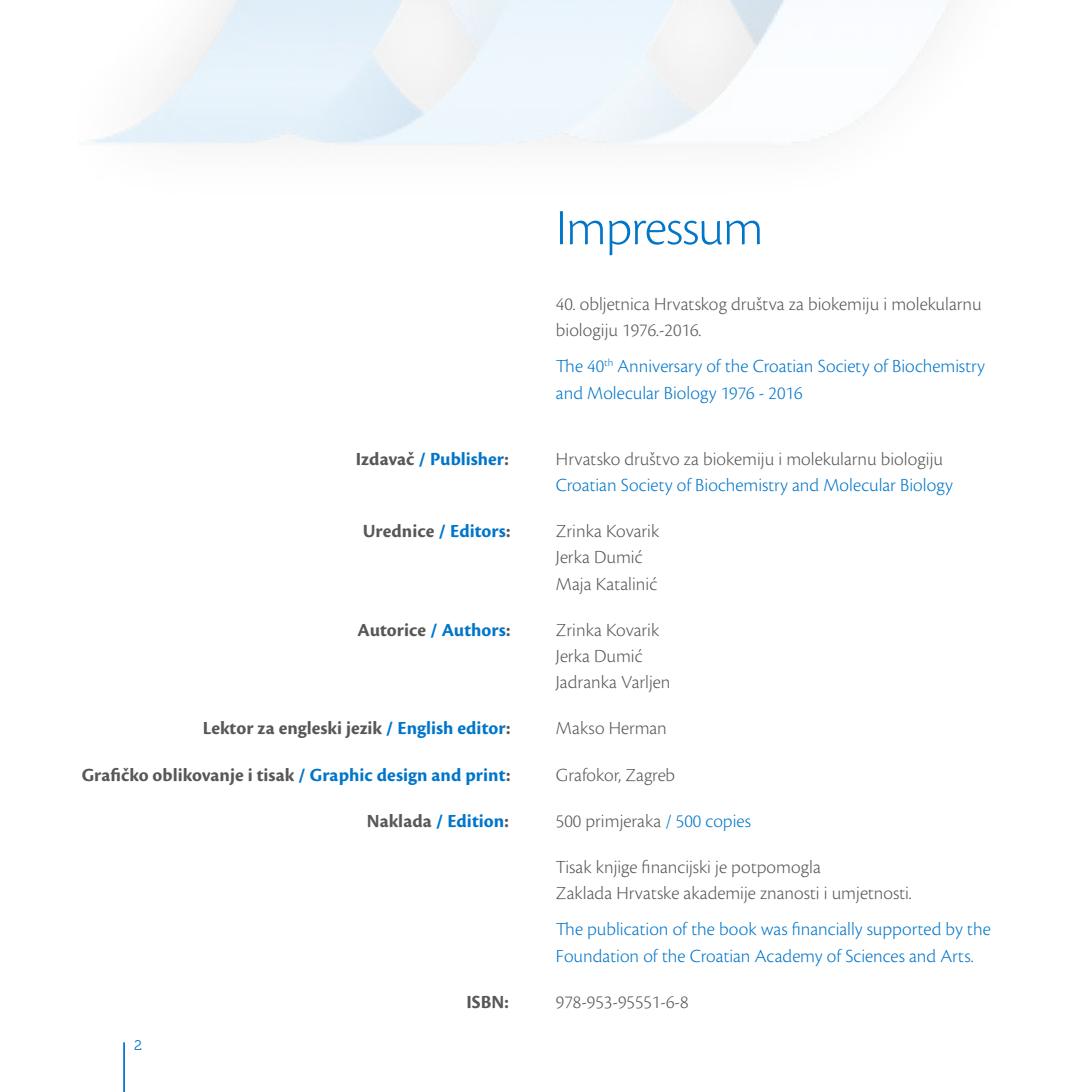
<style>
.page{position:relative;width:1092px;height:1092px;background:#fff}
.page>*{position:absolute;margin:0;border:0;box-sizing:border-box;transform-origin:0 0}
.t1{font:300 52.5px "Cronos Pro";letter-spacing:-.02em;color:#0075c9}
.t2{font:300 19.25px/26.2px "Cronos Pro";color:#575756}
.t3{font:300 19.25px/26.2px "Cronos Pro";color:#0075c9}
.t4{font:700 19.25px "Cronos Pro";letter-spacing:.005em;color:#575756}
.t5{font:700 19.25px "Cronos Pro";color:#0075c9}
.t6{font:14px "Museo 300";color:#0075c9}
.s1{color:#575756}
.s2{color:#0075c9}
</style>
<div class="page">
<hr style="left:123px;top:1042px;width:2px;height:49px;background:#0075c9">
<h1 class="t1" style="left:556px;top:197px;width:209px">Impressum</h1>
<p class="t2" style="left:556px;top:291px;width:427px">40. obljetnica Hrvatskog društva za biokemiju i molekularnu biologiju 1976.-2016.</p>
<p class="t3" style="left:556px;top:353px;width:430px">The 40<sup>th</sup> Anniversary of the Croatian Society of Biochemistry and Molecular Biology 1976 - 2016</p>
<p class="t5" style="left:356px;top:447px;width:154px"><span class="s1">Izdavač</span> / Publisher<span class="s1">:</span></p>
<p class="t2" style="left:556px;top:445px;width:388px">Hrvatsko društvo za biokemiju i molekularnu biologiju</p>
<p class="t3" style="left:556px;top:472px;width:398px">Croatian Society of Biochemistry and Molecular Biology</p>
<p class="t4" style="left:363px;top:520px;width:149px">Urednice <span class="s2">/ Editors</span>:</p>
<p class="t2" style="left:556px;top:518px;width:105px">Zrinka Kovarik<br>Jerka Dumić<br>Maja Katalinić</p>
<p class="t4" style="left:357px;top:618px;width:154px">Autorice <span class="s2">/ Authors</span>:</p>
<p class="t2" style="left:556px;top:616px;width:116px">Zrinka Kovarik<br>Jerka Dumić<br>Jadranka Varljen</p>
<p class="t4" style="left:203px;top:717px;width:309px">Lektor za engleski jezik <span class="s2">/ English editor</span>:</p>
<p class="t2" style="left:556px;top:715px;width:112px">Makso Herman</p>
<p class="t4" style="left:82px;top:763px;width:430px">Grafičko oblikovanje i tisak <span class="s2">/ Graphic design and print</span>:</p>
<p class="t2" style="left:556px;top:761px;width:121px">Grafokor, Zagreb</p>
<p class="t4" style="left:367px;top:809px;width:143px">Naklada <span class="s2">/ Edition</span>:</p>
<p class="t2" style="left:556px;top:807px;width:196px">500 primjeraka <span class="s2">/ 500 copies</span></p>
<p class="t2" style="left:556px;top:853px;width:357px">Tisak knjige financijski je potpomogla<br>Zaklada Hrvatske akademije znanosti i umjetnosti.</p>
<p class="t3" style="left:556px;top:915px;width:436px">The publication of the book was financially supported by the<br>Foundation of the Croatian Academy of Sciences and Arts.</p>
<p class="t4" style="left:466px;top:990px;width:44px">ISBN:</p>
<p class="t2" style="left:556px;top:988px;width:134px">978-953-95551-6-8</p>
<p class="t6" style="left:134px;top:1037px;width:9px">2</p>
</div>
